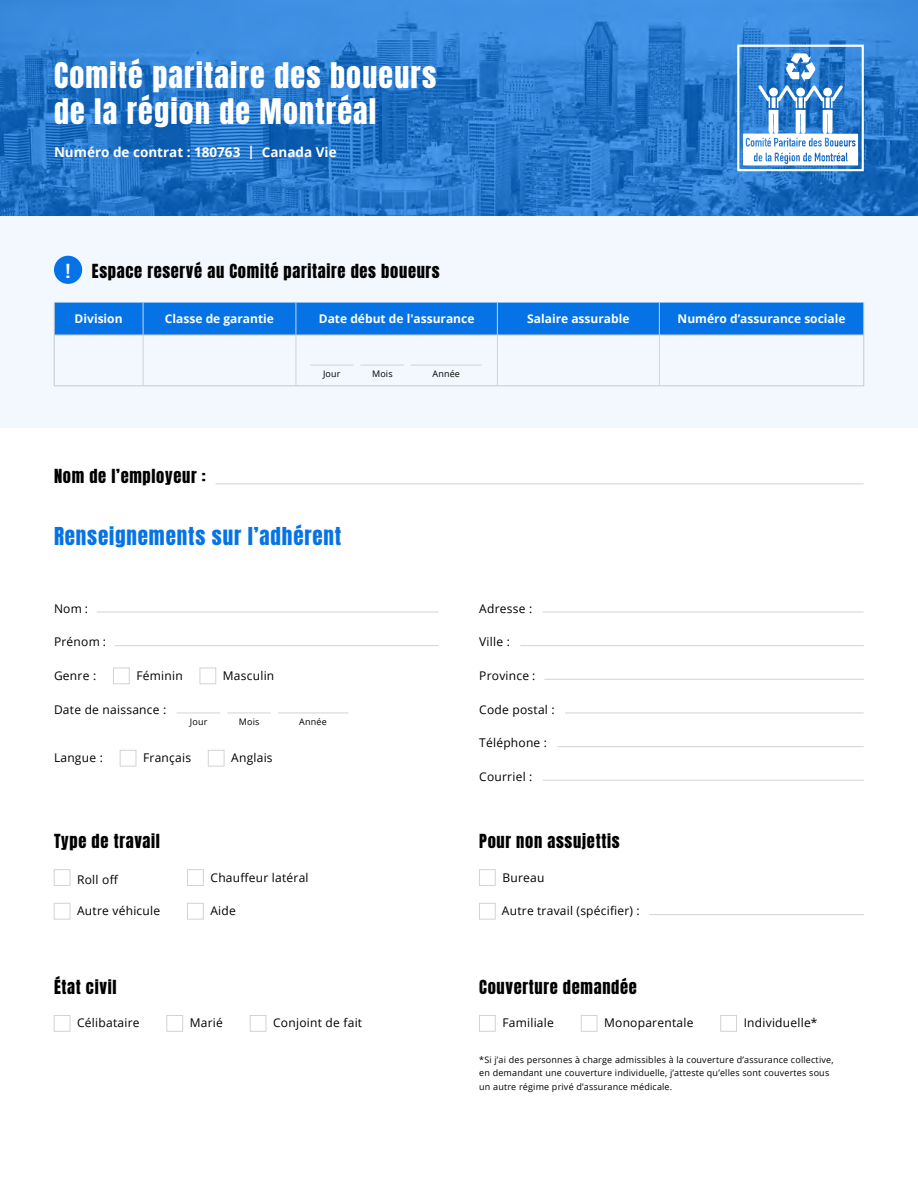
<style>
.page{position:relative;width:918px;height:1188px;background:#fff}
.page>*{position:absolute;margin:0;border:0;box-sizing:border-box;transform-origin:0 0}
.t1{font:30px/36px "Anton";letter-spacing:.04em;color:#fff}
.t2{font:21px "Anton";letter-spacing:.04em;color:#0573e6}
.t3{font:16.5px "Anton";letter-spacing:.04em;color:#000}
.t4{font:16.5px "Anton";color:#fff}
.t5{font:700 13.5px "Open Sans";color:#fff}
.t6{font:12px "Open Sans";letter-spacing:.02em;color:#000}
.t7{font:700 12px "Open Sans";color:#fff}
.t8{font:9px/13.5px "Open Sans";letter-spacing:.02em;color:#000}
.s1{font-style:inherit}
</style>
<div class="page">
<div style="left:0;top:215px;width:918px;height:213px;background:#f3f8fe"></div>
<img style="left:0;top:0;width:918px;height:215px">
<svg style="left:737px;top:45px;width:128px;height:127px"></svg>
<hr style="left:97px;top:612px;width:342px;height:1px;background:#d1d3d4">
<hr style="left:115px;top:645px;width:324px;height:1px;background:#d1d3d4">
<div style="left:113px;top:668px;width:16px;height:16px;border:1px solid #d1d3d4"></div>
<div style="left:200px;top:668px;width:16px;height:16px;border:1px solid #d1d3d4"></div>
<hr style="left:177px;top:713px;width:43px;height:1px;background:#d1d3d4">
<hr style="left:227px;top:713px;width:44px;height:1px;background:#d1d3d4">
<hr style="left:278px;top:713px;width:70px;height:1px;background:#d1d3d4">
<div style="left:120px;top:750px;width:16px;height:16px;border:1px solid #d1d3d4"></div>
<div style="left:208px;top:750px;width:16px;height:16px;border:1px solid #d1d3d4"></div>
<hr style="left:543px;top:612px;width:321px;height:1px;background:#d1d3d4">
<hr style="left:520px;top:645px;width:344px;height:1px;background:#d1d3d4">
<hr style="left:544px;top:679px;width:320px;height:1px;background:#d1d3d4">
<hr style="left:565px;top:713px;width:299px;height:1px;background:#d1d3d4">
<hr style="left:557px;top:746px;width:307px;height:1px;background:#d1d3d4">
<hr style="left:543px;top:780px;width:321px;height:1px;background:#d1d3d4">
<div style="left:54px;top:869px;width:16px;height:17px;border:1px solid #d1d3d4"></div>
<div style="left:187px;top:869px;width:17px;height:17px;border:1px solid #d1d3d4"></div>
<div style="left:54px;top:903px;width:16px;height:16px;border:1px solid #d1d3d4"></div>
<div style="left:187px;top:903px;width:17px;height:16px;border:1px solid #d1d3d4"></div>
<div style="left:479px;top:869px;width:16px;height:17px;border:1px solid #d1d3d4"></div>
<div style="left:479px;top:903px;width:16px;height:16px;border:1px solid #d1d3d4"></div>
<hr style="left:649px;top:914px;width:215px;height:1px;background:#d1d3d4">
<div style="left:54px;top:1015px;width:16px;height:16px;border:1px solid #d1d3d4"></div>
<div style="left:167px;top:1015px;width:16px;height:16px;border:1px solid #d1d3d4"></div>
<div style="left:250px;top:1015px;width:16px;height:16px;border:1px solid #d1d3d4"></div>
<div style="left:479px;top:1015px;width:16px;height:16px;border:1px solid #d1d3d4"></div>
<div style="left:581px;top:1015px;width:16px;height:16px;border:1px solid #d1d3d4"></div>
<div style="left:721px;top:1015px;width:16px;height:16px;border:1px solid #d1d3d4"></div>
<div style="left:54px;top:256px;width:28px;height:28px;background:#0573e6;border-radius:50%"></div>
<div style="left:55px;top:303px;width:809px;height:32px;background:#0573e6"></div>
<hr style="left:54px;top:303px;width:1px;height:32px;background:#d1d3d4">
<hr style="left:143px;top:303px;width:1px;height:32px;background:#d1d3d4">
<hr style="left:296px;top:303px;width:1px;height:32px;background:#d1d3d4">
<hr style="left:497px;top:303px;width:1px;height:32px;background:#d1d3d4">
<hr style="left:659px;top:303px;width:1px;height:32px;background:#d1d3d4">
<hr style="left:864px;top:303px;width:1px;height:32px;background:#d1d3d4">
<hr style="left:143px;top:335px;width:1px;height:51px;background:#d1d3d4">
<hr style="left:296px;top:335px;width:1px;height:51px;background:#d1d3d4">
<hr style="left:497px;top:335px;width:1px;height:51px;background:#d1d3d4">
<hr style="left:659px;top:335px;width:1px;height:51px;background:#d1d3d4">
<hr style="left:54px;top:335px;width:89px;height:1px;background:#c7c8ca">
<hr style="left:54px;top:335px;width:1px;height:51px;background:#c7c8ca">
<hr style="left:143px;top:335px;width:153px;height:1px;background:#c7c8ca">
<hr style="left:296px;top:335px;width:201px;height:1px;background:#c7c8ca">
<hr style="left:497px;top:335px;width:162px;height:1px;background:#c7c8ca">
<hr style="left:659px;top:335px;width:205px;height:1px;background:#c7c8ca">
<hr style="left:864px;top:335px;width:1px;height:51px;background:#c7c8ca">
<hr style="left:54px;top:386px;width:89px;height:1px;background:#c7c8ca">
<hr style="left:143px;top:386px;width:153px;height:1px;background:#c7c8ca">
<hr style="left:296px;top:386px;width:201px;height:1px;background:#c7c8ca">
<hr style="left:497px;top:386px;width:162px;height:1px;background:#c7c8ca">
<hr style="left:659px;top:386px;width:205px;height:1px;background:#c7c8ca">
<hr style="left:310px;top:365px;width:44px;height:1px;background:#d1d3d4">
<hr style="left:361px;top:365px;width:43px;height:1px;background:#d1d3d4">
<hr style="left:411px;top:365px;width:71px;height:1px;background:#d1d3d4">
<hr style="left:216px;top:484px;width:648px;height:1px;background:#d1d3d4">
<h1 class="t1" style="left:54px;top:60px;width:384px">Comité paritaire des boueurs de la région de Montréal</h1>
<p class="t5" style="left:54px;top:143px;width:284px">Numéro de contrat : 180763 | Canada Vie</p>
<h3 class="t4" style="left:66px;top:263px;width:5px">!</h3>
<h3 class="t3" style="left:92px;top:263px;width:349px">Espace reservé au <span class="s1">C</span>omité paritaire des boueurs</h3>
<p class="t7" style="left:75px;top:311px;width:49px">Division</p>
<p class="t7" style="left:165px;top:311px;width:111px">Classe de garantie</p>
<p class="t7" style="left:319px;top:311px;width:157px">Date début de l'assurance</p>
<p class="t7" style="left:527px;top:311px;width:104px">Salaire assurable</p>
<p class="t7" style="left:678px;top:311px;width:169px">Numéro d’assurance sociale</p>
<h3 class="t3" style="left:54px;top:468px;width:153px">Nom de l’employeur :</h3>
<p class="t8" style="left:323px;top:367px;width:19px">Jour</p>
<p class="t8" style="left:372px;top:367px;width:22px">Mois</p>
<p class="t8" style="left:432px;top:367px;width:29px">Année</p>
<h2 class="t2" style="left:54px;top:526px;width:289px">Renseignements sur l’adhérent</h2>
<p class="t6" style="left:54px;top:600px;width:36px">Nom :</p>
<p class="t6" style="left:54px;top:634px;width:54px">Prénom :</p>
<p class="t6" style="left:54px;top:667px;width:44px">Genre :</p>
<p class="t6" style="left:136px;top:667px;width:48px">Féminin</p>
<p class="t6" style="left:223px;top:667px;width:53px">Masculin</p>
<p class="t6" style="left:54px;top:701px;width:114px">Date de naissance :</p>
<p class="t6" style="left:54px;top:750px;width:50px">Langue :</p>
<p class="t6" style="left:143px;top:750px;width:49px">Français</p>
<p class="t6" style="left:231px;top:750px;width:43px">Anglais</p>
<p class="t8" style="left:190px;top:715px;width:19px">Jour</p>
<p class="t8" style="left:239px;top:715px;width:22px">Mois</p>
<p class="t8" style="left:299px;top:715px;width:29px">Année</p>
<h3 class="t3" style="left:54px;top:833px;width:108px">Type de travail</h3>
<p class="t6" style="left:77px;top:871px;width:43px">Roll off</p>
<p class="t6" style="left:211px;top:869px;width:100px">Chauffeur latéral</p>
<p class="t6" style="left:77px;top:903px;width:85px">Autre véhicule</p>
<p class="t6" style="left:210px;top:903px;width:27px">Aide</p>
<h3 class="t3" style="left:54px;top:978px;width:64px">État civil</h3>
<p class="t6" style="left:77px;top:1015px;width:64px">Célibataire</p>
<p class="t6" style="left:190px;top:1015px;width:35px">Marié</p>
<p class="t6" style="left:273px;top:1015px;width:91px">Conjoint de fait</p>
<p class="t6" style="left:479px;top:600px;width:54px">Adresse :</p>
<p class="t6" style="left:479px;top:634px;width:32px">Ville :</p>
<p class="t6" style="left:479px;top:667px;width:58px">Province :</p>
<p class="t6" style="left:479px;top:701px;width:77px">Code postal :</p>
<p class="t6" style="left:479px;top:735px;width:69px">Téléphone :</p>
<p class="t6" style="left:479px;top:768px;width:55px">Courriel :</p>
<h3 class="t3" style="left:479px;top:833px;width:142px">Pour non assujettis</h3>
<p class="t6" style="left:502px;top:869px;width:44px">Bureau</p>
<p class="t6" style="left:502px;top:903px;width:139px">Autre travail (spécifier) :</p>
<h3 class="t3" style="left:479px;top:978px;width:159px">Couverture demandée</h3>
<p class="t6" style="left:502px;top:1015px;width:53px">Familiale</p>
<p class="t6" style="left:604px;top:1015px;width:91px">Monoparentale</p>
<p class="t6" style="left:744px;top:1015px;width:75px">Individuelle*</p>
<p class="t8" style="left:479px;top:1052px;width:356px">*Si j’ai des personnes à charge admissibles à la couverture d’assurance collective, en demandant une couverture individuelle, j’atteste qu’elles sont couvertes sous un autre régime privé d’assurance médicale.</p>
</div>
